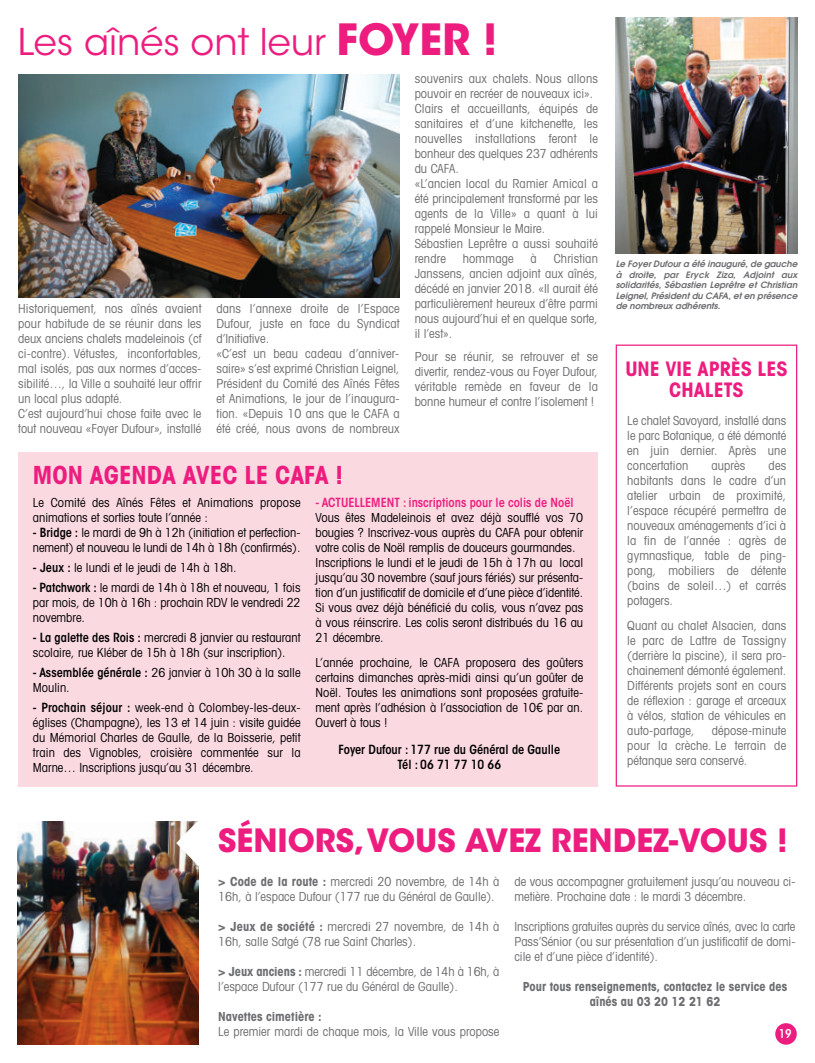
<style>
.page{position:relative;width:815px;height:1063px;background:#fff}
.page>*{position:absolute;margin:0;border:0;box-sizing:border-box;transform-origin:0 0}
.t1{font:36.62px "ITC Avant Garde Std";color:#ed1d7f}
.t2{font:700 31.88px "ITC Avant Garde Std";color:#ed1d7f}
.t3{font:700 condensed 25px "Avant Garde LT";color:#ed1d7f}
.t4{font:700 condensed 20px/21.2px "Avant Garde LT";color:#ed1d7f;text-align:center}
.t5{font:condensed 12.5px/15px "Avant Garde LT";color:#6c6d70}
.t6{font:condensed 12.5px/15px "Avant Garde LT";color:#000}
.t7{font:700 condensed 12.5px/15px "Avant Garde LT";color:#6c6d70;text-align:center}
.t8{font:600 condensed 12.5px/15px "ITC Avant Garde Std";color:#000;text-align:center}
.t9{font:600 condensed 12.5px "ITC Avant Garde Std";color:#ed1d7f}
.t10{font:600 condensed 12px "ITC Avant Garde Std";color:#fff}
.t11{font:italic 600 8.75px/10.5px "Avant Garde LT";color:#6c6d70;text-align:justify}
.s1{font-weight:700;font-size:42.75px}
.s2{font-family:"ITC Avant Garde Std";font-weight:600}
.s3{font-weight:700}
</style>
<div class="page">
<div style="left:18px;top:452px;width:579px;height:335px;background:#fbd9e1"></div>
<img style="left:616px;top:18px;width:181px;height:235px">
<img style="left:18px;top:74px;width:381px;height:223px">
<div style="left:616px;top:345px;width:181px;height:442px;border:1px solid #ed1d7f"></div>
<div style="left:775px;top:1023px;width:22px;height:22px;background:#ed1d7f;border-radius:50%"></div>
<img style="left:18px;top:821px;width:181px;height:223px">
<svg style="left:176px;top:821px;width:23px;height:45px"></svg>
<h1 class="t1" style="left:18px;top:28px;width:481px">Les aînés ont leur <span class="s1">FOYER !</span></h1>
<p class="t5" style="left:18px;top:302px;width:185px">Historiquement, nos aînés avaient pour habitude de se réunir dans les deux anciens chalets madeleinois (cf ci-contre). Vétustes, inconfortables, mal isolés, pas aux normes d’acces&shy;sibilité…, la Ville a souhaité leur offrir un local plus adapté.<br>C’est aujourd’hui chose faite avec le tout nouveau «Foyer Dufour», installé</p>
<p class="t5" style="left:216px;top:302px;width:185px">dans l’annexe droite de l’Espace<br>Dufour, juste en face du Syndicat d’Initiative.<br>«C’est un beau cadeau d’anniver&shy;saire» s’est exprimé Christian Leignel,<br>Président du Comité des Aînés Fêtes et Animations, le jour de l’inaugura&shy;tion. «Depuis 10 ans que le CAFA a été créé, nous avons de nombreux</p>
<h3 class="t3" style="left:33px;top:466px;width:311px">MON AGENDA AVEC LE CAFA !</h3>
<p class="t5" style="left:415px;top:72px;width:185px">souvenirs aux chalets. Nous allons pouvoir en recréer de nouveaux ici».<br>Clairs et accueillants, équipés de sanitaires et d’une kitchenette, les nouvelles installations feront le bonheur des quelques 237 adhérents du CAFA.<br>«L’ancien local du Ramier Amical a été principalement transformé par les agents de la Ville» a quant à lui rappelé Monsieur le Maire.<br>Sébastien Leprêtre a aussi souhaité rendre</p>
<p class="t5" style="left:463px;top:252px;width:52px">hommage</p>
<p class="t5" style="left:531px;top:252px;width:8px">à</p>
<p class="t5" style="left:415px;top:252px;width:185px;text-align:justify;text-indent:139px">Christian Janssens, ancien adjoint aux aînés, décédé en janvier 2018. «Il aurait été particulièrement heureux d’être parmi nous aujourd’hui et en quelque sorte, il l’est».</p>
<p class="t5" style="left:415px;top:350px;width:185px;text-align:justify">Pour se réunir, se retrouver et se divertir, rendez-vous au Foyer Dufour, véritable remède en faveur de la bonne humeur et contre l’isolement !</p>
<p class="t6" style="left:33px;top:496px;width:269px">Le Comité des Aînés Fêtes et Animations propose animations et sorties toute l’année :</p>
<p class="t6" style="left:33px;top:526px;width:269px"><span class="s2">- Bridge :</span> le mardi de 9h à 12h (initiation et perfection&shy;nement) et nouveau le lundi de 14h à 18h (confirmés).</p>
<p class="t6" style="left:33px;top:561px;width:205px"><span class="s2">- Jeux :</span> le lundi et le jeudi de 14h à 18h.</p>
<p class="t6" style="left:33px;top:581px;width:269px;text-align:justify"><span class="s2">- Patchwork :</span> le mardi de 14h à 18h et nouveau, 1 fois par mois, de 10h à 16h : prochain RDV le vendredi 22 novembre.</p>
<p class="t6" style="left:33px;top:631px;width:269px"><span class="s2">- La galette des rois :</span> mercredi 8 janvier au restaurant scolaire, rue Kléber de 15h à 18h (sur inscription).</p>
<p class="t6" style="left:33px;top:666px;width:269px"><span class="s2">- Assemblée générale :</span> 26 janvier à 10h 30 à la salle<br>Moulin.</p>
<p class="t6" style="left:33px;top:701px;width:269px;text-align:justify"><span class="s2">- Prochain séjour :</span> week-end à Colombey-les-deux&shy;églises (Champagne), les 13 et 14 juin : visite guidée du Mémorial Charles de Gaulle, de la Boisserie, petit train des Vignobles, croisière commentée sur la Marne… Inscriptions jusqu’au 31 décembre.</p>
<p class="t9" style="left:316px;top:498px;width:260px">- ACTUELLEMENT : inscriptions pour le colis de Noël</p>
<p class="t6" style="left:316px;top:511px;width:269px">Vous êtes Madeleinois et avez déjà soufflé vos 70 bougies ? Inscrivez-vous auprès du CAFA pour obtenir votre colis de Noël remplis de douceurs gourmandes.<br>Inscriptions le lundi et le jeudi de 15h à 17h au local jusqu’au 30 novembre (sauf jours fériés) sur présenta&shy;tion d’un justificatif de domicile et d’une pièce d’identité.<br>Si vous avez déjà bénéficié du colis, vous n’avez pas à vous réinscrire. Les colis seront distribués du 16 au 21 décembre.</p>
<p class="t6" style="left:316px;top:656px;width:269px;text-align:justify">L’année prochaine, le CAFA proposera des goûters certains dimanches après-midi ainsi qu’un goûter de Noël. Toutes les animations sont proposées gratuite&shy;ment après l’adhésion à l’association de 10€ par an.<br>Ouvert à tous !</p>
<p class="t8" style="left:339px;top:743px;width:223px">Foyer Dufour : 177 rue du Général de Gaulle<br>Tél : 06 71 77 10 66</p>
<p class="t11" style="left:616px;top:260px;width:183px">Le Foyer Dufour a été inauguré, de gauche à droite, par Eryck Ziza, Adjoint aux solidarités, Sébastien Leprêtre et Christian Leignel, Président du CAFA, et en présence de nombreux adhérents.</p>
<h3 class="t4" style="left:625px;top:360px;width:164px">UNE VIE APRÈS LES<br>CHALETS</h3>
<p class="t5" style="left:627px;top:414px;width:160px;text-align:justify">Le chalet Savoyard, installé dans le parc Botanique, a été démonté en juin dernier. Après une concertation</p>
<p class="t5" style="left:711px;top:459px;width:35px">auprès</p>
<p class="t5" style="left:627px;top:459px;width:160px;text-align:justify;text-indent:141px">des habitants dans le cadre d’un atelier urbain de proximité, l’espace récupéré permettra de nouveaux aménagements d’ici à la fin de l’année : agrès de gymnastique, table de ping&shy;pong, mobiliers de détente (bains de soleil…) et carrés potagers.</p>
<p class="t5" style="left:627px;top:619px;width:160px;text-align:justify">Quant au chalet Alsacien, dans le parc de Lattre de Tassigny (derrière la piscine), il sera pro&shy;chainement démonté également.<br>Différents projets sont en cours de réflexion : garage et arceaux à vélos, station de véhicules en auto-partage,</p>
<p class="t5" style="left:627px;top:724px;width:160px;text-align:justify;text-indent:85px">dépose-minute pour la crèche. Le terrain de pétanque sera conservé.</p>
<h2 class="t2" style="left:218px;top:828px;width:571px">SÉNIORS,VOUS AVEZ RENDEZ-VOUS !</h2>
<p class="t5" style="left:218px;top:875px;width:283px"><span class="s3">&gt; Code de la route :</span> mercredi 20 novembre, de 14h à<br>16h, à l’espace Dufour (177 rue du Général de Gaulle).</p>
<p class="t5" style="left:218px;top:920px;width:283px"><span class="s3">&gt; Jeux de société :</span> mercredi 27 novembre, de 14h à<br>16h, salle Satgé (78 rue Saint Charles).</p>
<p class="t5" style="left:218px;top:965px;width:283px"><span class="s3">&gt; Jeux anciens :</span> mercredi 11 décembre, de 14h à 16h, à l’espace Dufour (177 rue du Général de Gaulle).</p>
<p class="t7" style="left:218px;top:1010px;width:105px">Navettes cimetière :</p>
<p class="t5" style="left:218px;top:1025px;width:283px">Le premier mardi de chaque mois, la Ville vous propose</p>
<p class="t5" style="left:514px;top:875px;width:283px">de vous accompagner gratuitement jusqu’au nouveau ci&shy;metière. Prochaine date : le mardi 3 décembre.</p>
<p class="t5" style="left:514px;top:920px;width:283px;text-align:justify">Inscriptions gratuites auprès du service aînés, avec la carte Pass’Sénior (ou sur présentation d’un justificatif de domi&shy;cile et d’une pièce d’identité).</p>
<p class="t7" style="left:523px;top:980px;width:266px">Pour tous renseignements, contactez le service des aînés au 03 20 12 21 62</p>
<p class="t10" style="left:779px;top:1029px;width:14px">19</p>
</div>
